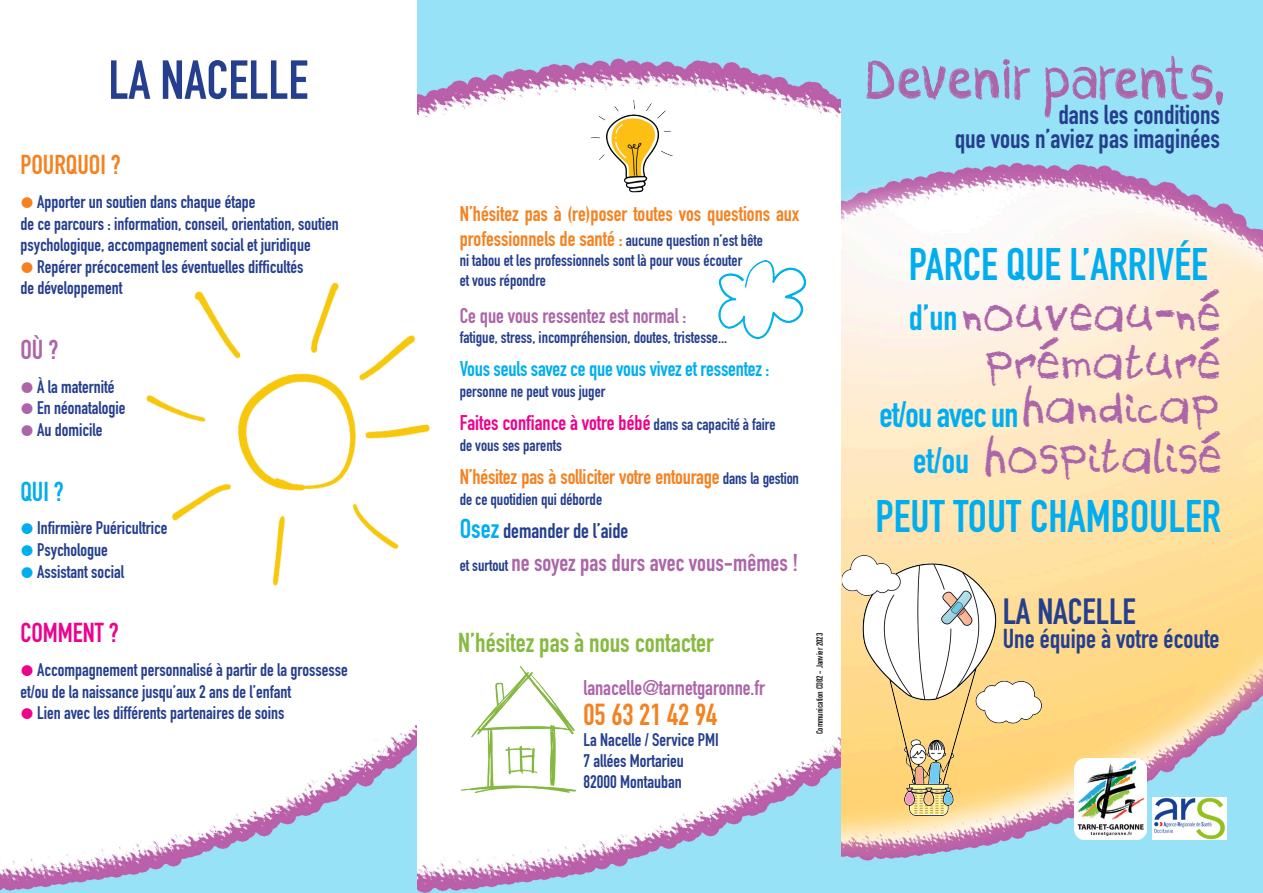
<style>
.page{position:relative;width:1263px;height:893px;background:#fff}
.page>*{position:absolute;margin:0;border:0;box-sizing:border-box;transform-origin:0 0}
.t1{font:57px "CF Crayons";color:#ad65a9}
.t2{font:54px "DIN Engschrift Std";color:#253f8e}
.t3{font:45px "DIN Engschrift Std";color:#00aeef}
.t4{font:36px "Holidays Homework";color:#ad65a9}
.t5{font:36px "DIN Engschrift Std";letter-spacing:-.025em;color:#00aeef}
.t6{font:36px "DIN Engschrift Std";color:#253f8e}
.t7{font:30px "DIN Engschrift Std";color:#f58220}
.t8{font:27px "DIN Engschrift Std";color:#253f8e}
.t9{font:27px "DIN Engschrift Std";color:#87ba41}
.t10{font:27px "DIN Engschrift Std";color:#f58220}
.t11{font:27px "DIN Engschrift Std";color:#ed028c}
.t12{font:27px "DIN Engschrift Std";color:#00aeef}
.t13{font:27px "DIN Engschrift Std";color:#ad65a9}
.t14{font:24px "DIN Engschrift Std";color:#ad65a9}
.t15{font:21px "DIN Engschrift Std";letter-spacing:-.005em;color:#f58220}
.t16{font:21px "DIN Engschrift Std";color:#ad65a9}
.t17{font:21px "DIN Engschrift Std";color:#ed028c}
.t18{font:21px "DIN Engschrift Std";letter-spacing:-.01em;color:#00aeef}
.t19{font:21px "DIN Engschrift Std";color:#253f8e}
.t20{font:18px/21.6px "DIN Engschrift Std";color:#253f8e}
.t21{font:16.5px "DIN Engschrift Std";color:#253f8e}
.t22{font:9px "DIN Engschrift Std";color:#231f20}
.s1{font-size:21px;color:#f58220}
.s2{font-size:16.5px;color:#253f8e}
.s3{font-size:27px;color:#00aeef}
.s4{font-family:"DIN Engschrift Std";color:#00aeef}
</style>
<div class="page">
<img style="left:0;top:0;width:1263px;height:893px">
<img style="left:1074px;top:758px;width:72px;height:82px">
<img style="left:584px;top:94px;width:95px;height:104px">
<img style="left:457px;top:660px;width:125px;height:132px">
<img style="left:704px;top:250px;width:112px;height:94px">
<img style="left:104px;top:218px;width:373px;height:412px">
<img style="left:842px;top:555px;width:199px;height:261px">
<img style="left:1152px;top:798px;width:74px;height:42px">
<svg style="left:22px;top:197px;width:11px;height:11px"></svg>
<svg style="left:22px;top:262px;width:11px;height:11px"></svg>
<svg style="left:22px;top:382px;width:11px;height:11px"></svg>
<svg style="left:22px;top:403px;width:11px;height:11px"></svg>
<svg style="left:22px;top:425px;width:11px;height:11px"></svg>
<svg style="left:22px;top:523px;width:11px;height:11px"></svg>
<svg style="left:22px;top:545px;width:11px;height:11px"></svg>
<svg style="left:22px;top:567px;width:11px;height:11px"></svg>
<svg style="left:22px;top:665px;width:11px;height:11px"></svg>
<svg style="left:22px;top:708px;width:11px;height:11px"></svg>
<p class="t2" style="left:108px;top:48px;width:201px">LA NACELLE</p>
<p class="t10" style="left:20px;top:149px;width:102px">POURQUOI ?</p>
<p class="t20" style="left:37px;top:191px;width:220px">Apporter un soutien dans chaque étape</p>
<p class="t20" style="left:20px;top:213px;width:320px">de ce parcours : information, conseil, orientation, soutien psychologique, accompagnement social et juridique</p>
<p class="t20" style="left:37px;top:256px;width:268px">Repérer précocement les éventuelles difficultés</p>
<p class="t20" style="left:20px;top:277px;width:104px">de développement</p>
<p class="t13" style="left:20px;top:334px;width:40px">OÙ ?</p>
<p class="t20" style="left:37px;top:376px;width:79px">À la maternité</p>
<p class="t20" style="left:37px;top:397px;width:90px">En néonatalogie</p>
<p class="t20" style="left:37px;top:419px;width:67px">Au domicile</p>
<p class="t12" style="left:20px;top:476px;width:45px">QUI ?</p>
<p class="t20" style="left:37px;top:517px;width:132px">Infirmière Puéricultrice</p>
<p class="t20" style="left:37px;top:539px;width:72px">Psychologue</p>
<p class="t20" style="left:37px;top:561px;width:89px">Assistant social</p>
<p class="t11" style="left:20px;top:617px;width:100px">COMMENT ?</p>
<p class="t20" style="left:37px;top:659px;width:312px">Accompagnement personnalisé à partir de la grossesse</p>
<p class="t20" style="left:20px;top:681px;width:272px">et/ou de la naissance jusqu’aux 2 ans de l’enfant</p>
<p class="t20" style="left:37px;top:702px;width:249px">Lien avec les différents partenaires de soins</p>
<p class="t15" style="left:460px;top:201px;width:341px">N’hésitez pas à (re)poser toutes vos questions aux</p>
<p class="t21" style="left:460px;top:230px;width:305px"><span class="s1">professionnels de santé :</span> aucune question n’est bête</p>
<p class="t21" style="left:460px;top:250px;width:284px">ni tabou et les professionnels sont là pour vous écouter</p>
<p class="t21" style="left:460px;top:270px;width:88px">et vous répondre</p>
<p class="t16" style="left:460px;top:303px;width:228px">Ce que vous ressentez est normal :</p>
<p class="t21" style="left:460px;top:327px;width:269px">fatigue, stress, incompréhension, doutes, tristesse...</p>
<p class="t18" style="left:460px;top:356px;width:311px">Vous seuls savez ce que vous vivez et ressentez :</p>
<p class="t21" style="left:460px;top:381px;width:147px">personne ne peut vous juger</p>
<p class="t17" style="left:460px;top:410px;width:317px">Faites confiance à votre bébé <span class="s2">dans sa capacité à faire</span></p>
<p class="t21" style="left:460px;top:435px;width:104px">de vous ses parents</p>
<p class="t15" style="left:460px;top:464px;width:341px">N’hésitez pas à solliciter votre entourage <span class="s2">dans la gestion</span></p>
<p class="t21" style="left:460px;top:489px;width:144px">de ce quotidien qui déborde</p>
<p class="t19" style="left:460px;top:518px;width:170px"><span class="s3">Osez</span> demander de l’aide</p>
<p class="t14" style="left:460px;top:548px;width:340px"><span class="s2">et surtout</span> ne soyez pas durs avec vous-mêmes !</p>
<p class="t9" style="left:458px;top:627px;width:257px">N’hésitez pas à nous contacter</p>
<p class="t16" style="left:583px;top:675px;width:183px">lanacelle@tarnetgaronne.fr</p>
<p class="t7" style="left:583px;top:696px;width:135px">05 63 21 42 94</p>
<p class="t20" style="left:583px;top:729px;width:137px">La Nacelle / Service PMI</p>
<p class="t20" style="left:583px;top:750px;width:102px">7 allées Mortarieu</p>
<p class="t20" style="left:583px;top:771px;width:100px">82000 Montauban</p>
<p class="t22" style="left:814px;top:734px;width:103px;rotate:-90deg">Communication CD82 - Janvier 2023</p>
<p class="t1" style="left:866px;top:47px;width:361px">Devenir parents,</p>
<p class="t8" style="left:1058px;top:99px;width:163px">dans les conditions</p>
<p class="t8" style="left:955px;top:123px;width:267px">que vous n’aviez pas imaginées</p>
<p class="t3" style="left:909px;top:238px;width:301px">PARCE QUE L’ARRIVÉE</p>
<p class="t4" style="left:909px;top:298px;width:315px"><span class="s4">d’un</span>nouveau-né</p>
<p class="t4" style="left:986px;top:346px;width:238px">prématuré</p>
<p class="t5" style="left:880px;top:393px;width:140px">et/ou avec un</p>
<p class="t4" style="left:1023px;top:389px;width:199px">handicap</p>
<p class="t4" style="left:913px;top:440px;width:312px"><span class="s4">et/ou</span> hospitalisé</p>
<p class="t3" style="left:875px;top:490px;width:347px">PEUT TOUT CHAMBOULER</p>
<p class="t6" style="left:1003px;top:590px;width:135px">LA NACELLE</p>
<p class="t8" style="left:1003px;top:623px;width:218px">Une équipe à votre écoute</p>
</div>
